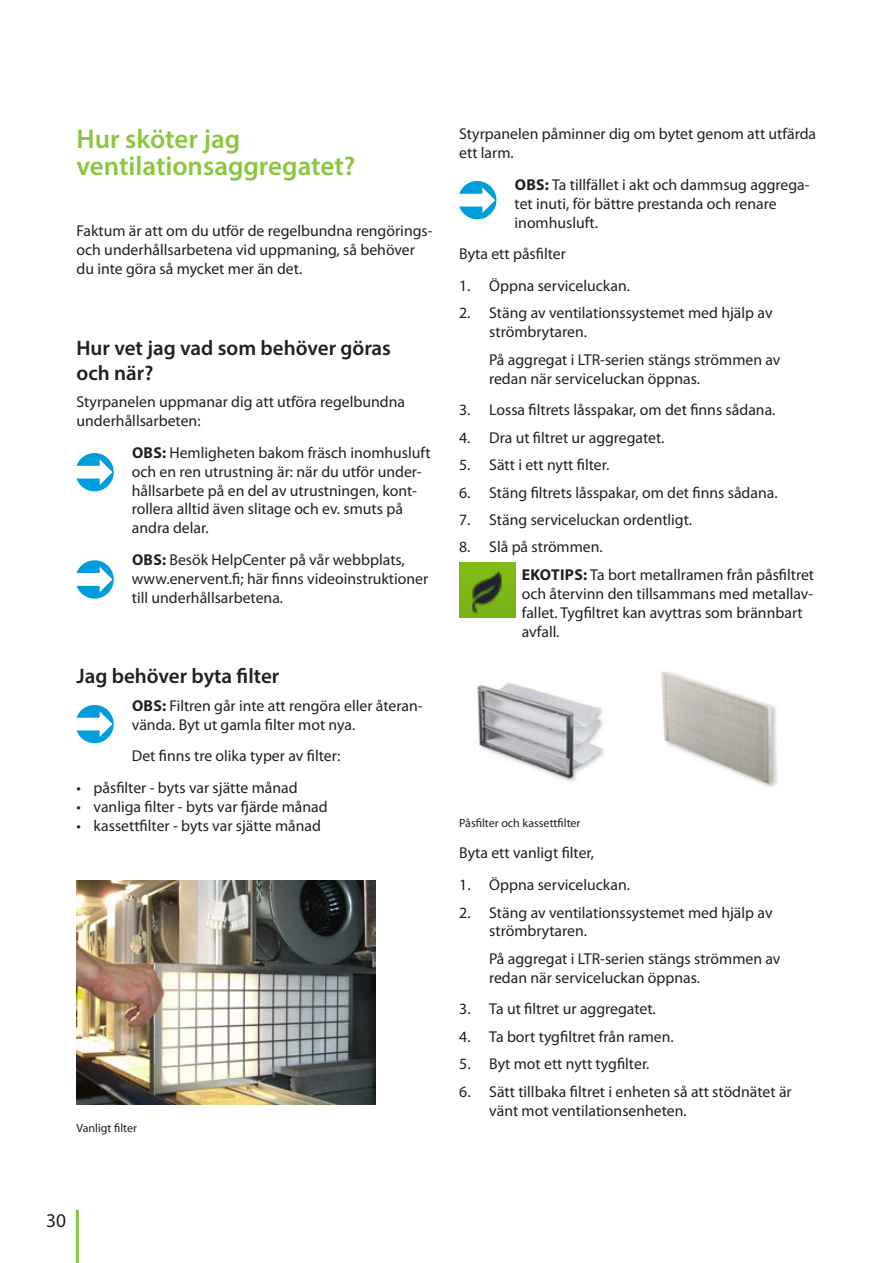
<style>
.page{position:relative;width:893px;height:1263px;background:#fff}
.page>*{position:absolute;margin:0;border:0;box-sizing:border-box;transform-origin:0 0}
.t1{font:600 27px/27px "Myriad Pro";color:#8bc63e}
.t2{font:600 21px/25.2px "Myriad Pro";color:#231f20}
.t3{font:19.5px "Myriad Pro";color:#231f20}
.t4{font:15.75px/18.9px "Myriad Pro";color:#231f20}
.t5{font:700 15.75px "Myriad Pro";color:#231f20}
.t6{font:12px "Myriad Pro";color:#231f20}
.s1{font-weight:700}
</style>
<div class="page">
<hr style="left:76px;top:1210px;width:3px;height:53px;background:#8bc63e">
<svg style="left:77px;top:453px;width:37px;height:38px"></svg>
<svg style="left:77px;top:560px;width:37px;height:39px"></svg>
<svg style="left:77px;top:705px;width:37px;height:38px"></svg>
<img style="left:77px;top:880px;width:299px;height:225px">
<svg style="left:459px;top:181px;width:37px;height:38px"></svg>
<img style="left:459px;top:562px;width:56px;height:56px">
<img style="left:477px;top:682px;width:128px;height:100px">
<img style="left:661px;top:671px;width:116px;height:117px">
<h1 class="t1" style="left:77px;top:125px;width:280px">Hur sköter jag ventilationsaggregatet?</h1>
<p class="t4" style="left:77px;top:221px;width:358px">Faktum är att om du utför de regelbundna rengörings&shy;och underhållsarbetena vid uppmaning, så behöver du inte göra så mycket mer än det.</p>
<h2 class="t2" style="left:77px;top:334px;width:316px">Hur vet jag vad som behöver göras och när?</h2>
<p class="t4" style="left:77px;top:392px;width:330px">Styrpanelen uppmanar dig att utföra regelbundna underhållsarbeten:</p>
<p class="t5" style="left:132px;top:442px;width:9px">OBS</p>
<p class="t4" style="left:132px;top:443px;width:300px;text-indent:30px"><span class="s1">:</span> Hemligheten bakom fräsch inomhusluft och en ren utrustning är: när du utför under&shy;hållsarbete på en del av utrustningen, kont&shy;rollera alltid även slitage och ev. smuts på andra delar.</p>
<p class="t5" style="left:132px;top:549px;width:9px">OBS</p>
<p class="t4" style="left:132px;top:550px;width:298px;text-indent:30px"><span class="s1">:</span> Besök HelpCenter på vår webbplats, www.enervent.fi; här finns videoinstruktioner till underhållsarbetena.</p>
<h2 class="t2" style="left:77px;top:663px;width:204px">Jag behöver byta filter</h2>
<p class="t5" style="left:132px;top:695px;width:9px">OBS</p>
<p class="t4" style="left:132px;top:696px;width:292px;text-indent:30px"><span class="s1">:</span> Filtren går inte att rengöra eller återan&shy;vända. Byt ut gamla filter mot nya.</p>
<p class="t4" style="left:132px;top:746px;width:210px">Det finns tre olika typer av filter:</p>
<p class="t4" style="left:77px;top:778px;width:223px">• påsfilter - byts var sjätte månad</p>
<p class="t4" style="left:77px;top:797px;width:253px">• vanliga filter - byts var fjärde månad</p>
<p class="t4" style="left:77px;top:816px;width:246px">• kassettfilter - byts var sjätte månad</p>
<p class="t6" style="left:77px;top:1120px;width:62px">Vanligt filter</p>
<p class="t4" style="left:459px;top:124px;width:358px">Styrpanelen påminner dig om bytet genom att utfärda ett larm.</p>
<p class="t5" style="left:515px;top:174px;width:9px">OBS</p>
<p class="t4" style="left:515px;top:175px;width:297px;text-indent:30px"><span class="s1">:</span> Ta tillfället i akt och dammsug aggrega&shy;tet inuti, för bättre prestanda och renare inomhusluft.</p>
<p class="t4" style="left:459px;top:244px;width:108px">Byta ett påsfilter</p>
<p class="t4" style="left:459px;top:276px;width:172px">1. Öppna serviceluckan.</p>
<p class="t4" style="left:489px;top:303px;width:285px;text-indent:-30px">2. Stäng av ventilationssystemet med hjälp av strömbrytaren.</p>
<p class="t4" style="left:489px;top:350px;width:293px">På aggregat i LTR-serien stängs strömmen av redan när serviceluckan öppnas.</p>
<p class="t4" style="left:459px;top:400px;width:318px">3. Lossa filtrets låsspakar, om det finns sådana.</p>
<p class="t4" style="left:459px;top:428px;width:207px">4. Dra ut filtret ur aggregatet.</p>
<p class="t4" style="left:459px;top:455px;width:152px">5. Sätt i ett nytt filter.</p>
<p class="t4" style="left:459px;top:483px;width:320px">6. Stäng filtrets låsspakar, om det finns sådana.</p>
<p class="t4" style="left:459px;top:510px;width:234px">7. Stäng serviceluckan ordentligt.</p>
<p class="t4" style="left:522px;top:533px;width:294px;line-height:27.5px;text-indent:-63px">8. Slå på strömmen.<br><span class="s1">EKOTIPS:</span> Ta bort metallramen från påsfiltret</p>
<p class="t4" style="left:522px;top:584px;width:293px">och återvinn den tillsammans med metallav&shy;fallet. Tygfiltret kan avyttras som brännbart avfall.</p>
<p class="t6" style="left:459px;top:815px;width:123px">Påsfilter och kassettfilter</p>
<p class="t4" style="left:459px;top:843px;width:136px">Byta ett vanligt filter,</p>
<p class="t4" style="left:459px;top:875px;width:172px">1. Öppna serviceluckan.</p>
<p class="t4" style="left:489px;top:902px;width:285px;text-indent:-30px">2. Stäng av ventilationssystemet med hjälp av strömbrytaren.</p>
<p class="t4" style="left:489px;top:949px;width:293px">På aggregat i LTR-serien stängs strömmen av redan när serviceluckan öppnas.</p>
<p class="t4" style="left:459px;top:999px;width:198px">3. Ta ut filtret ur aggregatet.</p>
<p class="t4" style="left:459px;top:1027px;width:216px">4. Ta bort tygfiltret från ramen.</p>
<p class="t4" style="left:459px;top:1054px;width:192px">5. Byt mot ett nytt tygfilter.</p>
<p class="t4" style="left:489px;top:1082px;width:304px;text-indent:-30px">6. Sätt tillbaka filtret i enheten så att stödnätet är vänt mot ventilationsenheten.</p>
<p class="t3" style="left:46px;top:1208px;width:22px">30</p>
</div>
